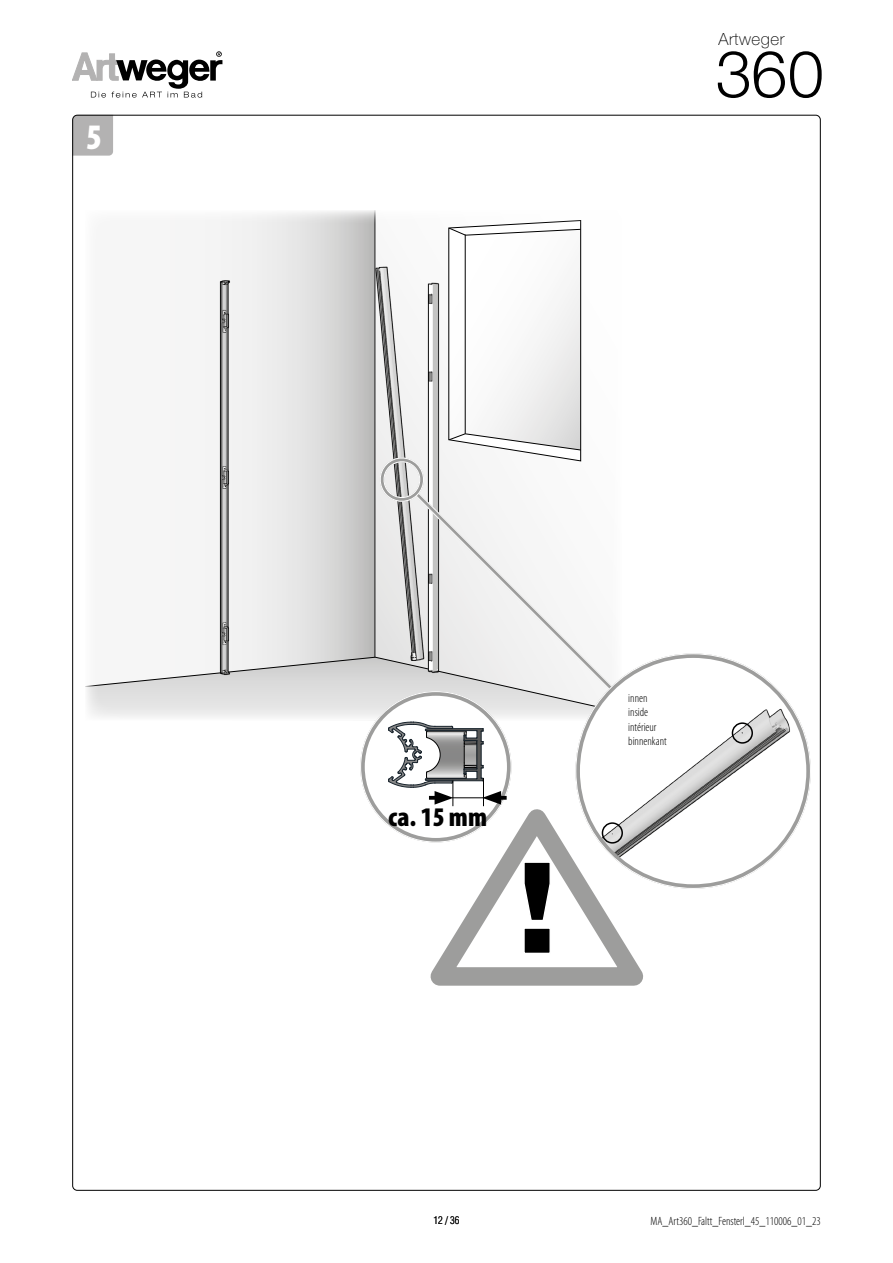
<style>
.page{position:relative;width:893px;height:1263px;background:#fff}
.page>*{position:absolute;margin:0;border:0;box-sizing:border-box;transform-origin:0 0}
.t1{font:300 64.8px "Helvetica Neue LT Std";color:#000}
.t2{font:900 condensed 36px "Myriad Pro";color:#fff}
.t3{font:900 condensed 27px "Myriad Pro";color:#000}
.t4{font:100 16.95px "Helvetica Neue LT Std";letter-spacing:.03em;color:#000}
.t5{font:300 condensed 12px/14.4px "Myriad Pro";color:#000}
.t6{font:300 condensed 10.5px "Helvetica LT Std";color:#000}
</style>
<div class="page">
<svg style="left:72px;top:51px;width:150px;height:47px"></svg>
<img style="left:205px;top:214px;width:377px;height:442px">
<svg style="left:409px;top:486px;width:237px;height:182px"></svg>
<svg style="left:413px;top:493px;width:227px;height:187px"></svg>
<svg style="left:374px;top:452px;width:56px;height:51px"></svg>
<svg style="left:578px;top:656px;width:231px;height:230px"></svg>
<img style="left:622px;top:680px;width:176px;height:206px">
<div style="left:732px;top:722px;width:21px;height:22px;border:2px solid #000;border-radius:50%"></div>
<svg style="left:407px;top:783px;width:252px;height:203px"></svg>
<svg style="left:440px;top:818px;width:194px;height:158px"></svg>
<div style="left:362px;top:693px;width:147px;height:147px;background:#fff;border-radius:50%"></div>
<svg style="left:85px;top:656px;width:537px;height:150px"></svg>
<svg style="left:72px;top:115px;width:41px;height:41px;background:#acabab"></svg>
<h2 class="t2" style="left:86px;top:117px;width:17px">5</h2>
<h3 class="t4" style="left:718px;top:29px;width:67px">Artweger</h3>
<h1 class="t1" style="left:716px;top:34px;width:110px">360</h1>
<h3 class="t3" style="left:388px;top:801px;width:101px">ca. 15 mm</h3>
<p class="t5" style="left:628px;top:691px;width:40px">innen inside intérieur binnenkant</p>
<p class="t6" style="left:433px;top:1214px;width:28px">12 / 36</p>
<p class="t5" style="left:651px;top:1214px;width:172px">MA_Art360_Faltt_Fensterl_45_110006_01_23</p>
</div>
